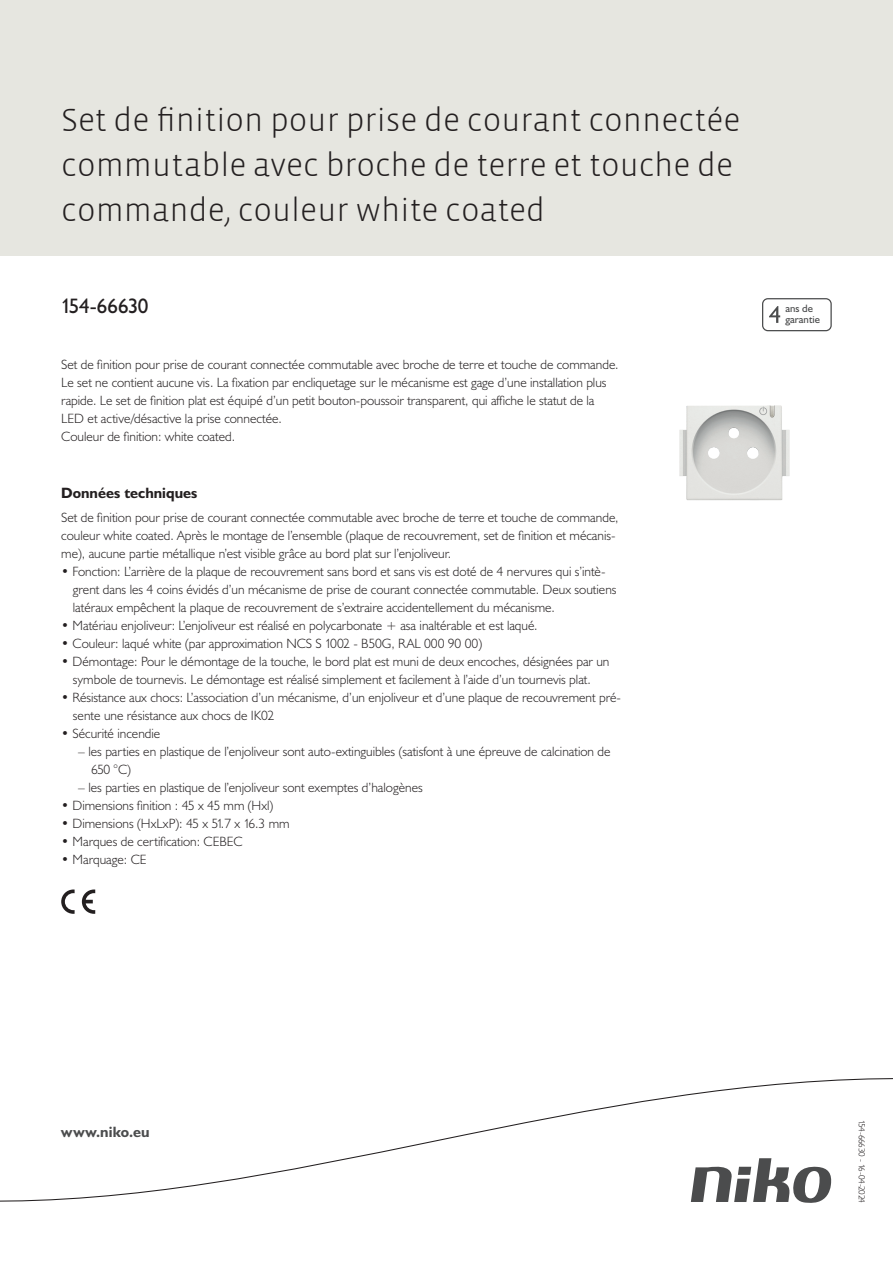
<style>
.page{position:relative;width:893px;height:1263px;background:#fff}
.page>*{position:absolute;margin:0;border:0;box-sizing:border-box;transform-origin:0 0}
.Title_datasheets{font:300 33px/45px "Vista Sans";color:#231f20}
.Article_number{font:21px "Humanist 521 BT";letter-spacing:-.025em;color:#231f20}
.Titles_parts{font:700 15px "Humanist 521 BT";color:#231f20}
.titel_afbeelding{font:700 15px "Humanist 521 BT";letter-spacing:.005em;color:#4b4c4d}
.USP_Bullets{font:300 13.5px/18px "Humanist 521 BT";color:#231f20}
.Platte_tekst_CAB{font:300 13.5px/18px "Humanist 521 BT";color:#231f20}
.USP_Bullets_level_2{font:300 13.5px/18px "Humanist 521 BT";color:#231f20}
.t1{font:10.8px/10.8px "Humanist 521 BT";color:#4b4c4d}
.Revision{font:300 9px "Humanist 521 BT";letter-spacing:-.04em;color:#231f20}
</style>
<div class="page">
<div style="left:0;top:0;width:893px;height:255px;background:#e6e6e0"></div>
<svg style="left:82px;top:889px;width:13px;height:25px"></svg>
<svg style="left:61px;top:889px;width:14px;height:25px"></svg>
<svg style="left:762px;top:298px;width:70px;height:33px"></svg>
<svg style="left:0;top:1078px;width:893px;height:125px"></svg>
<img style="left:679px;top:405px;width:111px;height:96px">
<p class="Title_datasheets" style="left:61px;top:98px;width:681px">Set de finition pour prise de courant connectée commutable avec broche de terre et touche de commande, couleur white coated</p>
<p class="Article_number" style="left:61px;top:293px;width:89px">154-66630</p>
<p class="t1" style="left:785px;top:303px;width:36px">ans de garantie</p>
<p class="Platte_tekst_CAB" style="left:61px;top:355px;width:559px">Set de finition pour prise de courant connectée commutable avec broche de terre et touche de commande.<br>Le set ne contient aucune vis. La fixation par encliquetage sur le mécanisme est gage d’une installation plus rapide. Le set de finition plat est équipé d’un petit bouton-poussoir transparent, qui affiche le statut de la LED et active/désactive la prise connectée.<br>Couleur de finition: white coated.</p>
<p class="Titles_parts" style="left:61px;top:483px;width:138px">Données techniques</p>
<p class="Platte_tekst_CAB" style="left:61px;top:508px;width:559px">Set de finition pour prise de courant connectée commutable avec broche de terre et touche de commande, couleur white coated. Après le montage de l’ensemble (plaque de recouvrement, set de finition et mécanis&shy;me), aucune partie métallique n’est visible grâce au bord plat sur l’enjoliveur.</p>
<p class="USP_Bullets" style="left:73px;top:562px;width:545px;text-indent:-12px">• Fonction: L’arrière de la plaque de recouvrement sans bord et sans vis est doté de 4 nervures qui s’intè&shy;grent dans les 4 coins évidés d’un mécanisme de prise de courant connectée commutable. Deux soutiens latéraux empêchent la plaque de recouvrement de s’extraire accidentellement du mécanisme.</p>
<p class="USP_Bullets" style="left:61px;top:616px;width:478px">• Matériau enjoliveur: L’enjoliveur est réalisé en polycarbonate + asa inaltérable et est laqué.</p>
<p class="USP_Bullets" style="left:61px;top:634px;width:422px">• Couleur: laqué white (par approximation NCS S 1002 - B50G, RAL 000 90 00)</p>
<p class="USP_Bullets" style="left:61px;top:652px;width:550px;text-align:center">• Démontage: Pour le démontage de la touche, le bord plat est muni de deux encoches, désignées par un symbole de tournevis. Le démontage est réalisé simplement et facilement à l’aide d’un tournevis plat.</p>
<p class="USP_Bullets" style="left:73px;top:688px;width:550px;text-indent:-12px">• Résistance aux chocs: L’association d’un mécanisme, d’un enjoliveur et d’une plaque de recouvrement pré&shy;sente une résistance aux chocs de IK02</p>
<p class="USP_Bullets" style="left:61px;top:724px;width:101px">• Sécurité incendie</p>
<p class="USP_Bullets_level_2" style="left:91px;top:742px;width:521px;text-indent:-13px">– les parties en plastique de l’enjoliveur sont auto-extinguibles (satisfont à une épreuve de calcination de<br>650 °C)</p>
<p class="USP_Bullets_level_2" style="left:78px;top:778px;width:346px">– les parties en plastique de l’enjoliveur sont exemptes d’halogènes</p>
<p class="USP_Bullets" style="left:61px;top:796px;width:214px">• Dimensions finition : 45 x 45 mm (Hxl)</p>
<p class="USP_Bullets" style="left:61px;top:814px;width:230px">• Dimensions (HxLxP): 45 x 51.7 x 16.3 mm</p>
<p class="USP_Bullets" style="left:61px;top:832px;width:183px">• Marques de certification: CEBEC</p>
<p class="USP_Bullets" style="left:61px;top:850px;width:87px">• Marquage: CE</p>
<p class="titel_afbeelding" style="left:61px;top:1122px;width:90px">www.niko.eu</p>
<p class="Revision" style="left:868px;top:1120px;width:85px;rotate:90deg">154-66630 - 16-04-2024</p>
</div>
